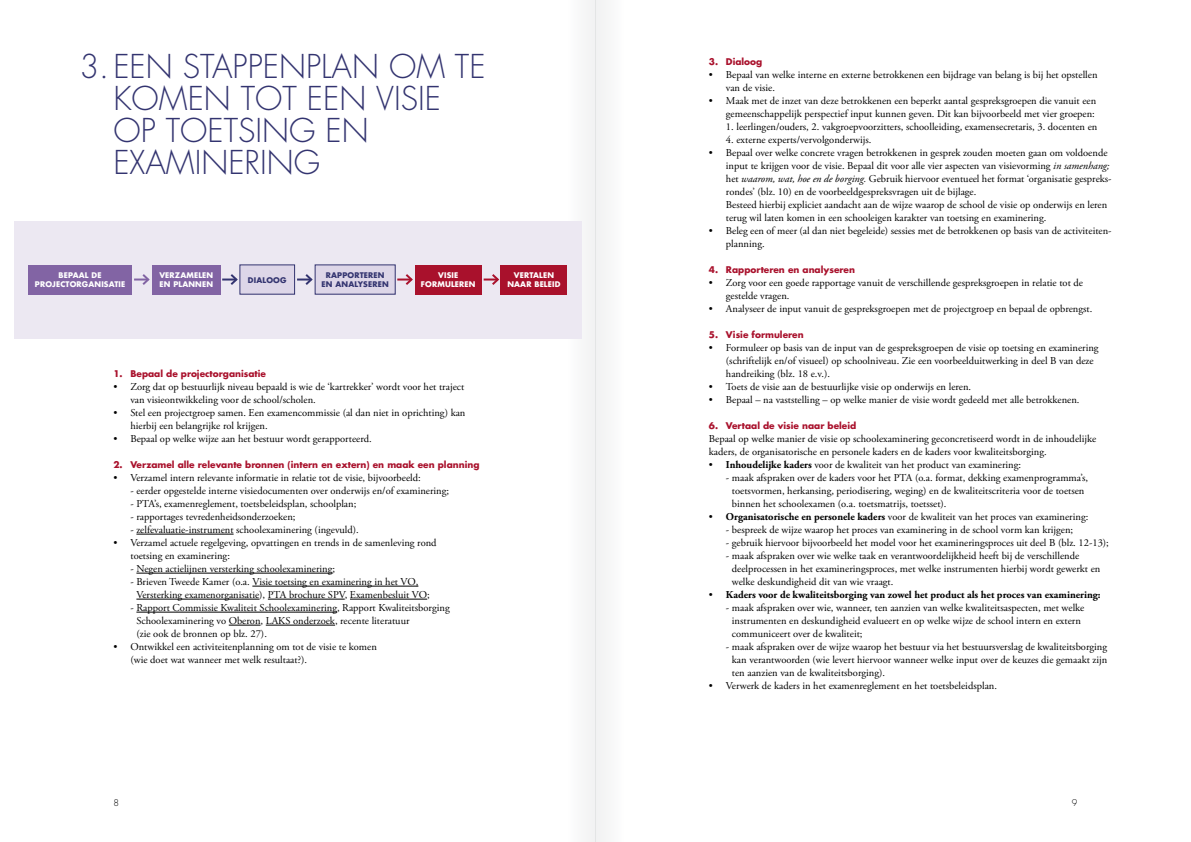
<style>
.page{position:relative;width:1191px;height:842px;background:#fff}
.page>*{position:absolute;margin:0;border:0;box-sizing:border-box;transform-origin:0 0}
.t1{font:300 32px/32px "Futura Std";color:#333470}
.t2{font:10.5px/13px "Adobe Garamond Pro";color:#000}
.t3{font:700 10.5px "Adobe Garamond Pro";color:#000}
.t4{font:700 9px "Futura Std";color:#a9112c}
.t5{font:300 9px "Futura Std";color:#000}
.t6{font:700 7.6px/9px "Futura Std";letter-spacing:.02em;color:#fff;text-align:center}
.t7{font:700 7.6px/9px "Futura Std";letter-spacing:.02em;color:#333470;text-align:center}
.s1{font-style:italic}
.s2{font-weight:700}
.s3{font-weight:400}
</style>
<div class="page">
<div style="left:567px;top:0;width:28px;height:842px;background:#f6f7f7"></div>
<div style="left:595px;top:0;width:29px;height:842px;background:#f6f7f7"></div>
<hr style="left:136px;top:534px;width:98px;height:1px;background:#000">
<hr style="left:136px;top:573px;width:196px;height:1px;background:#000">
<hr style="left:252px;top:586px;width:166px;height:1px;background:#000">
<hr style="left:136px;top:599px;width:123px;height:1px;background:#000">
<hr style="left:268px;top:599px;width:77px;height:1px;background:#000">
<hr style="left:350px;top:599px;width:77px;height:1px;background:#000">
<hr style="left:136px;top:612px;width:201px;height:1px;background:#000">
<hr style="left:229px;top:625px;width:31px;height:1px;background:#000">
<hr style="left:266px;top:625px;width:69px;height:1px;background:#000">
<div style="left:14px;top:221px;width:567px;height:117px;background:#ece8f2"></div>
<div style="left:28px;top:265px;width:104px;height:29px;background:#8264a4"></div>
<div style="left:152px;top:265px;width:68px;height:29px;background:#8264a4"></div>
<div style="left:240px;top:265px;width:54px;height:29px;background:#ddd6e8"></div>
<div style="left:239px;top:264px;width:56px;height:31px;border:1px solid #333470"></div>
<div style="left:315px;top:265px;width:80px;height:29px;background:#ddd6e8"></div>
<div style="left:315px;top:264px;width:81px;height:31px;border:1px solid #333470"></div>
<div style="left:415px;top:265px;width:66px;height:29px;background:#a9112c"></div>
<div style="left:501px;top:265px;width:66px;height:29px;background:#a9112c"></div>
<svg style="left:134px;top:274px;width:16px;height:11px"></svg>
<svg style="left:222px;top:274px;width:16px;height:11px"></svg>
<svg style="left:297px;top:274px;width:16px;height:11px"></svg>
<svg style="left:397px;top:274px;width:16px;height:11px"></svg>
<svg style="left:483px;top:272px;width:18px;height:15px"></svg>
<h1 class="t1" style="left:113px;top:51px;width:374px;text-indent:-34px">3. EEN STAPPENPLAN OM TE<br>KOMEN TOT EEN VISIE<br>OP TOETSING EN<br>EXAMINERING</h1>
<p class="t6" style="left:35px;top:271px;width:92px">BEPAAL DE<br>PROJECTORGANISATIE</p>
<p class="t6" style="left:159px;top:271px;width:55px;text-align:left">VERZAMELEN<br>EN PLANNEN</p>
<p class="t7" style="left:248px;top:275px;width:40px">DIALOOG</p>
<p class="t7" style="left:322px;top:271px;width:69px">RAPPORTEREN<br>EN ANALYSEREN</p>
<p class="t6" style="left:421px;top:271px;width:56px">VISIE<br>FORMULEREN</p>
<p class="t6" style="left:507px;top:271px;width:55px">VERTALEN<br>NAAR BELEID</p>
<p class="t4" style="left:113px;top:368px;width:154px">1. Bepaal de projectorganisatie</p>
<p class="t2" style="left:130px;top:381px;width:335px;text-indent:-17px">• Zorg dat op bestuurlijk niveau bepaald is wie de ‘kartrekker’ wordt voor het traject van visieontwikkeling voor de school/scholen.</p>
<p class="t2" style="left:130px;top:407px;width:336px;text-indent:-17px">• Stel een projectgroep samen. Een examencommissie (al dan niet in oprichting) kan hierbij een belangrijke rol krijgen.</p>
<p class="t2" style="left:113px;top:433px;width:260px">• Bepaal op welke wijze aan het bestuur wordt gerapporteerd.</p>
<p class="t4" style="left:113px;top:459px;width:367px">2. Verzamel alle relevante bronnen (intern en extern) en maak een planning</p>
<p class="t2" style="left:113px;top:472px;width:309px">• Verzamel intern relevante informatie in relatie tot de visie, bijvoorbeeld:</p>
<p class="t2" style="left:130px;top:485px;width:320px">- eerder opgestelde interne visiedocumenten over onderwijs en/of examinering;</p>
<p class="t2" style="left:130px;top:498px;width:227px">- PTA’s, examenreglement, toetsbeleidsplan, schoolplan;</p>
<p class="t2" style="left:130px;top:511px;width:167px">- rapportages tevredenheidsonderzoeken;</p>
<p class="t2" style="left:130px;top:524px;width:230px">- zelfevaluatie-instrument schoolexaminering (ingevuld).</p>
<p class="t2" style="left:130px;top:537px;width:308px;text-indent:-17px">• Verzamel actuele regelgeving, opvattingen en trends in de samenleving rond toetsing en examinering:</p>
<p class="t2" style="left:130px;top:563px;width:206px">- Negen actielijnen versterking schoolexaminering;</p>
<p class="t2" style="left:136px;top:576px;width:295px;text-indent:-6px">- Brieven Tweede Kamer (o.a. Visie toetsing en examinering in het VO,<br>Versterking examenorganisatie), PTA brochure SPV, Examenbesluit VO;</p>
<p class="t2" style="left:136px;top:602px;width:315px;text-indent:-6px">- Rapport Commissie Kwaliteit Schoolexaminering, Rapport Kwaliteitsborging<br>Schoolexaminering vo Oberon, LAKS onderzoek, recente literatuur<br>(zie ook de bronnen op blz. 27).</p>
<p class="t2" style="left:130px;top:641px;width:248px;text-indent:-17px">• Ontwikkel een activiteitenplanning om tot de visie te komen (wie doet wat wanneer met welk resultaat?).</p>
<p class="t4" style="left:709px;top:56px;width:55px">3. Dialoog</p>
<p class="t2" style="left:726px;top:69px;width:373px;text-indent:-17px">• Bepaal van welke interne en externe betrokkenen een bijdrage van belang is bij het opstellen van de visie.</p>
<p class="t2" style="left:709px;top:95px;width:389px;text-align:right">• Maak met de inzet van deze betrokkenen een beperkt aantal gespreksgroepen die vanuit een gemeenschappelijk perspectief input kunnen geven. Dit kan bijvoorbeeld met vier groepen:</p>
<p class="t2" style="left:726px;top:121px;width:373px">1. leerlingen/ouders, 2. vakgroepvoorzitters, schoolleiding, examensecretaris, 3. docenten en</p>
<p class="t2" style="left:726px;top:134px;width:147px">4. externe experts/vervolgonderwijs.</p>
<p class="t2" style="left:726px;top:147px;width:387px;text-indent:-17px">• Bepaal over welke concrete vragen betrokkenen in gesprek zouden moeten gaan om voldoende input te krijgen voor de visie. Bepaal dit voor alle vier aspecten van visievorming <span class="s1">in samenhang; </span>het <span class="s1">waarom, wat, hoe en de borging.</span> Gebruik hiervoor eventueel het format ‘organisatie gespreks&shy;rondes’ (blz. 10) en de voorbeeldgespreksvragen uit de bijlage.<br>Besteed hierbij expliciet aandacht aan de wijze waarop de school de visie op onderwijs en leren terug wil laten komen in een schooleigen karakter van toetsing en examinering.</p>
<p class="t2" style="left:726px;top:225px;width:387px;text-indent:-17px">• Beleg een of meer (al dan niet begeleide) sessies met de betrokkenen op basis van de activiteiten&shy;planning.</p>
<p class="t4" style="left:709px;top:264px;width:148px">4. Rapporteren en analyseren</p>
<p class="t2" style="left:726px;top:277px;width:358px;text-indent:-17px">• Zorg voor een goede rapportage vanuit de verschillende gespreksgroepen in relatie tot de gestelde vragen.</p>
<p class="t2" style="left:709px;top:303px;width:385px">• Analyseer de input vanuit de gespreksgroepen met de projectgroep en bepaal de opbrengst.</p>
<p class="t4" style="left:709px;top:329px;width:96px">5. Visie formuleren</p>
<p class="t2" style="left:726px;top:342px;width:374px;text-indent:-17px">• Formuleer op basis van de input van de gespreksgroepen de visie op toetsing en examinering (schriftelijk en/of visueel) op schoolniveau. Zie een voorbeelduitwerking in deel B van deze handreiking (blz. 18 e.v.).</p>
<p class="t2" style="left:709px;top:381px;width:264px">• Toets de visie aan de bestuurlijke visie op onderwijs en leren.</p>
<p class="t2" style="left:709px;top:394px;width:372px">• Bepaal – na vaststelling – op welke manier de visie wordt gedeeld met alle betrokkenen.</p>
<p class="t4" style="left:709px;top:420px;width:149px">6. Vertaal de visie naar beleid</p>
<p class="t2" style="left:709px;top:433px;width:389px">Bepaal op welke manier de visie op schoolexaminering geconcretiseerd wordt in de inhoudelijke kaders, de organisatorische en personele kaders en de kaders voor kwaliteitsborging.</p>
<p class="t2" style="left:709px;top:459px;width:314px">• <span class="s2">Inhoudelijke kaders</span> voor de kwaliteit van het product van examinering:</p>
<p class="t2" style="left:732px;top:472px;width:357px;text-indent:-6px">- maak afspraken over de kaders voor het PTA (o.a. format, dekking examenprogramma’s, toetsvormen, herkansing, periodisering, weging) en de kwaliteitscriteria voor de toetsen binnen het schoolexamen (o.a. toetsmatrijs, toetsset).</p>
<p class="t2" style="left:709px;top:511px;width:381px">• <span class="s2">Organisatorische en personele kaders</span> voor de kwaliteit van het proces van examinering:</p>
<p class="t2" style="left:726px;top:524px;width:349px">- bespreek de wijze waarop het proces van examinering in de school vorm kan krijgen;</p>
<p class="t2" style="left:726px;top:537px;width:384px">- gebruik hiervoor bijvoorbeeld het model voor het examineringsproces uit deel B (blz. 12-13);</p>
<p class="t2" style="left:732px;top:550px;width:370px;text-indent:-6px">- maak afspraken over wie welke taak en verantwoordelijkheid heeft bij de verschillende deelprocessen in het examineringsproces, met welke instrumenten hierbij wordt gewerkt en welke deskundigheid dit van wie vraagt.</p>
<p class="t3" style="left:709px;top:589px;width:393px"><span class="s3">•</span> Kaders voor de kwaliteitsborging van zowel het product als het proces van examinering:</p>
<p class="t2" style="left:732px;top:602px;width:354px;text-indent:-6px">- maak afspraken over wie, wanneer, ten aanzien van welke kwaliteitsaspecten, met welke instrumenten en deskundigheid evalueert en op welke wijze de school intern en extern communiceert over de kwaliteit;</p>
<p class="t2" style="left:732px;top:641px;width:377px;text-align:justify;text-indent:-6px">- maak afspraken over de wijze waarop het bestuur via het bestuursverslag de kwaliteitsborging kan verantwoorden (wie levert hiervoor wanneer welke input over de keuzes die gemaakt zijn ten aanzien van de kwaliteitsborging).</p>
<p class="t2" style="left:709px;top:680px;width:290px">• Verwerk de kaders in het examenreglement en het toetsbeleidsplan.</p>
<p class="t5" style="left:113px;top:797px;width:7px">8</p>
<p class="t5" style="left:1072px;top:797px;width:7px">9</p>
</div>
